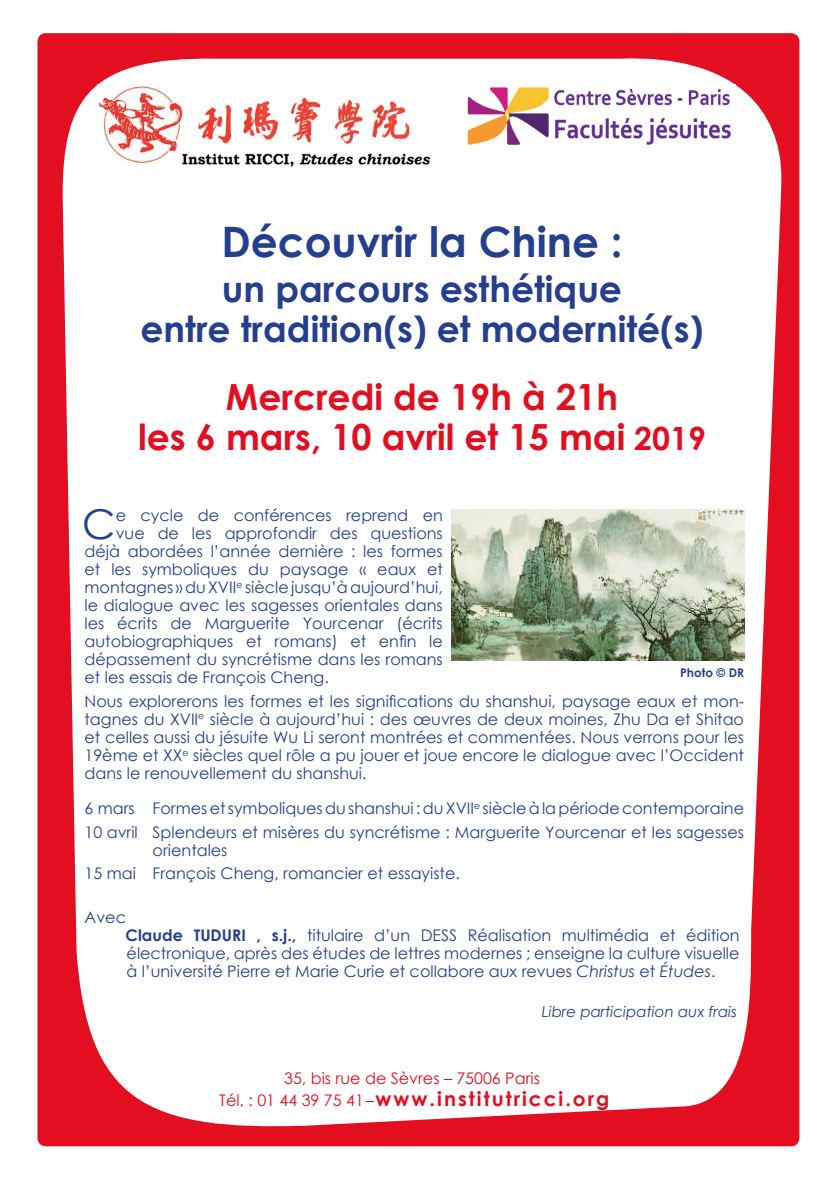
<style>
.page{position:relative;width:840px;height:1191px;background:#fff}
.page>*{position:absolute;margin:0;border:0;box-sizing:border-box;transform-origin:0 0}
.t1{font:700 42px "Century Gothic";color:#253f8e}
.t2{font:41px "Century Gothic";color:#253f8e}
.t3{font:700 36px/40px "Century Gothic";color:#253f8e;text-align:center}
.t4{font:700 36px "Century Gothic";color:#e30e20}
.t5{font:700 20px "Century Gothic";letter-spacing:.1em;color:#e30e20}
.t6{font:16px/18px "Century Gothic";color:#253f8e;text-align:justify}
.t7{font:16px "Century Gothic";color:#e30e20}
.t8{font:italic 15px "Century Gothic";color:#253f8e}
.t9{font:700 12px "Century Gothic";color:#253f8e}
.s1{font-size:32px}
.s2{font-weight:700}
.s3{font-style:italic}
.s4{font-weight:400;font-size:16px}
</style>
<div class="page">
<div style="left:37px;top:33px;width:762px;height:1113px;background:#e30e20;border-radius:8px"></div>
<div style="left:62px;top:58px;width:718px;height:1069px;background:#fff"></div>
<img style="left:97px;top:84px;width:339px;height:92px">
<img style="left:467px;top:84px;width:268px;height:62px">
<img style="left:451px;top:509px;width:292px;height:151px">
<p class="t1" style="left:221px;top:209px;width:402px">Découvrir la Chine :</p>
<p class="t3" style="left:140px;top:267px;width:564px">un parcours esthétique<br>entre tradition(s) et modernité(s)</p>
<p class="t4" style="left:226px;top:369px;width:393px">Mercredi de 19h à 21h</p>
<p class="t4" style="left:138px;top:409px;width:569px">les 6 mars, 10 avril et 15 mai <span class="s1">2019</span></p>
<p class="t2" style="left:82px;top:495px;width:35px">C</p>
<p class="t6" style="left:116px;top:506px;width:328px">e cycle de conférences reprend en</p>
<p class="t6" style="left:116px;top:524px;width:328px">vue de les approfondir des questions</p>
<p class="t6" style="left:84px;top:542px;width:359px">déjà abordées l’année dernière : les formes</p>
<p class="t6" style="left:84px;top:560px;width:359px">et les symboliques du paysage « eaux et</p>
<p class="t6" style="left:84px;top:578px;width:359px">montagnes » du XVII<sup>e</sup> siècle jusqu’à aujourd’hui,</p>
<p class="t6" style="left:84px;top:596px;width:359px">le dialogue avec les sagesses orientales dans</p>
<p class="t6" style="left:84px;top:614px;width:359px">les écrits de Marguerite Yourcenar (écrits</p>
<p class="t6" style="left:84px;top:632px;width:359px">autobiographiques et romans) et enfin le</p>
<p class="t6" style="left:84px;top:650px;width:359px">dépassement du syncrétisme dans les romans</p>
<p class="t6" style="left:84px;top:668px;width:245px">et les essais de François Cheng.</p>
<p class="t6" style="left:84px;top:692px;width:660px">Nous explorerons les formes et les significations du shanshui, paysage eaux et mon&shy;tagnes du XVII<sup>e</sup> siècle à aujourd’hui : des œuvres de deux moines, Zhu Da et Shitao et celles aussi du jésuite Wu Li seront montrées et commentées. Nous verrons pour les 19ème et XX<sup>e</sup> siècles quel rôle a pu jouer et joue encore le dialogue avec l’Occident dans le renouvellement du shanshui.</p>
<p class="t6" style="left:84px;top:799px;width:660px">6 mars Formes et symboliques du shanshui : du XVII<sup>e</sup> siècle à la période contemporaine</p>
<p class="t6" style="left:152px;top:822px;width:592px;text-indent:-68px">10 avril Splendeurs et misères du syncrétisme : Marguerite Yourcenar et les sagesses orientales</p>
<p class="t6" style="left:84px;top:864px;width:376px">15 mai François Cheng, romancier et essayiste.</p>
<p class="t9" style="left:679px;top:663px;width:65px">Photo © DR</p>
<p class="t6" style="left:84px;top:907px;width:43px">Avec</p>
<p class="t6" style="left:125px;top:925px;width:615px"><span class="s2">Claude TUDURI , s.j.,</span> titulaire d’un DESS Réalisation multimédia et édition électronique, après des études de lettres modernes ; enseigne la culture visuelle à l’université Pierre et Marie Curie et collabore aux revues <span class="s3">Christus</span> et <span class="s3">Études</span>.</p>
<p class="t8" style="left:541px;top:1001px;width:197px">Libre participation aux frais</p>
<p class="t7" style="left:284px;top:1066px;width:257px">35, bis rue de Sèvres – 75006 Paris</p>
<p class="t5" style="left:219px;top:1084px;width:391px"><span class="s4">Tél. : 01 44 39 75 41–</span>www.institutricci.org</p>
</div>
